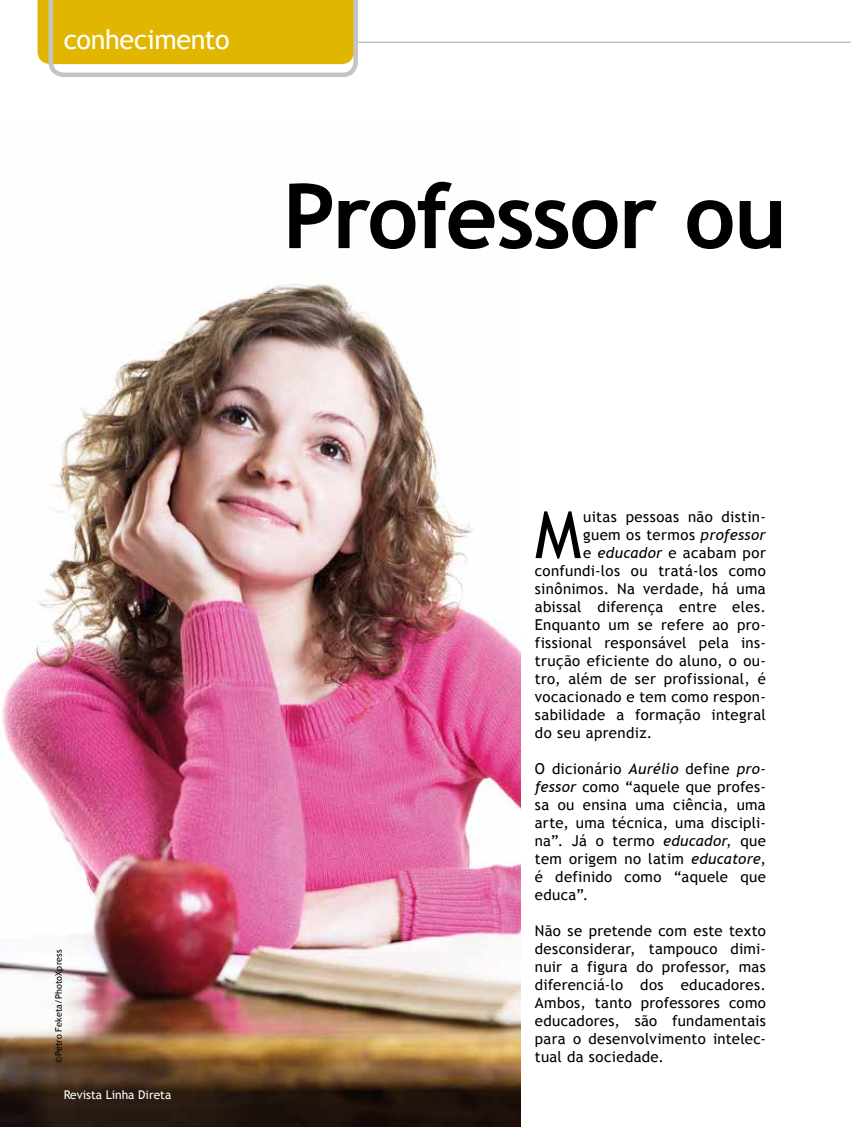
<style>
.page{position:relative;width:851px;height:1127px;background:#fff}
.page>*{position:absolute;margin:0;border:0;box-sizing:border-box;transform-origin:0 0}
.t1{font:700 90px "Trebuchet MS";letter-spacing:-.025em;color:#000}
.t2{font:65.25px "Trebuchet MS";color:#000}
.t3{font:27px "Trebuchet MS";letter-spacing:-.015em;color:#fff}
.t4{font:15px/18px "Trebuchet MS";letter-spacing:.02em;color:#000;text-align:justify}
.t5{font:12px "Trebuchet MS";color:#fff}
.t6{font:9px "Trebuchet MS";letter-spacing:.01em;color:#000}
.s1{font-style:italic}
</style>
<div class="page">
<img style="left:0;top:275px;width:520px;height:852px">
<svg style="left:38px;top:0;width:320px;height:77px;background:#e2bf2b"></svg>
<svg style="left:354px;top:41px;width:496px;height:36px"></svg>
<h3 class="t3" style="left:64px;top:23px;width:167px">conhecimento</h3>
<h1 class="t1" style="left:282px;top:160px;width:505px">Professor ou</h1>
<p class="t6" style="left:53px;top:1063px;width:115px;rotate:-90deg">©Petro Feketa/PhotoXpress</p>
<p class="t5" style="left:64px;top:1088px;width:109px">Revista Linha Direta</p>
<h2 class="t2" style="left:534px;top:496px;width:48px">M</h2>
<p class="t4" style="left:583px;top:508px;width:184px">uitas pessoas não distin-</p>
<p class="t4" style="left:583px;top:526px;width:184px">guem os termos <span class="s1">professor</span></p>
<p class="t4" style="left:583px;top:544px;width:184px">e <span class="s1">educador</span> e acabam por</p>
<p class="t4" style="left:534px;top:562px;width:232px">confundi-los ou tratá-los como</p>
<p class="t4" style="left:534px;top:580px;width:232px">sinônimos. Na verdade, há uma</p>
<p class="t4" style="left:534px;top:598px;width:232px">abissal diferença entre eles.</p>
<p class="t4" style="left:534px;top:616px;width:232px">Enquanto um se refere ao pro-</p>
<p class="t4" style="left:534px;top:634px;width:232px">fissional responsável pela ins-</p>
<p class="t4" style="left:534px;top:652px;width:232px">trução eficiente do aluno, o ou-</p>
<p class="t4" style="left:534px;top:670px;width:232px">tro, além de ser profissional, é</p>
<p class="t4" style="left:534px;top:688px;width:232px">vocacionado e tem como respon-</p>
<p class="t4" style="left:534px;top:706px;width:232px">sabilidade a formação integral</p>
<p class="t4" style="left:534px;top:724px;width:119px">do seu aprendiz.</p>
<p class="t4" style="left:534px;top:760px;width:232px">O dicionário <span class="s1">Aurélio</span> define <span class="s1">pro&shy;fessor</span> como “aquele que profes&shy;sa ou ensina uma ciência, uma arte, uma técnica, uma discipli&shy;na”. Já o termo <span class="s1">educador</span>, que tem origem no latim <span class="s1">educatore</span>, é definido como “aquele que educa”.</p>
<p class="t4" style="left:535px;top:922px;width:232px">Não se pretende com este texto desconsiderar, tampouco dimi&shy;nuir a figura do professor, mas diferenciá-lo dos educadores.<br>Ambos, tanto professores como educadores, são fundamentais para o desenvolvimento intelec&shy;tual da sociedade.</p>
</div>
